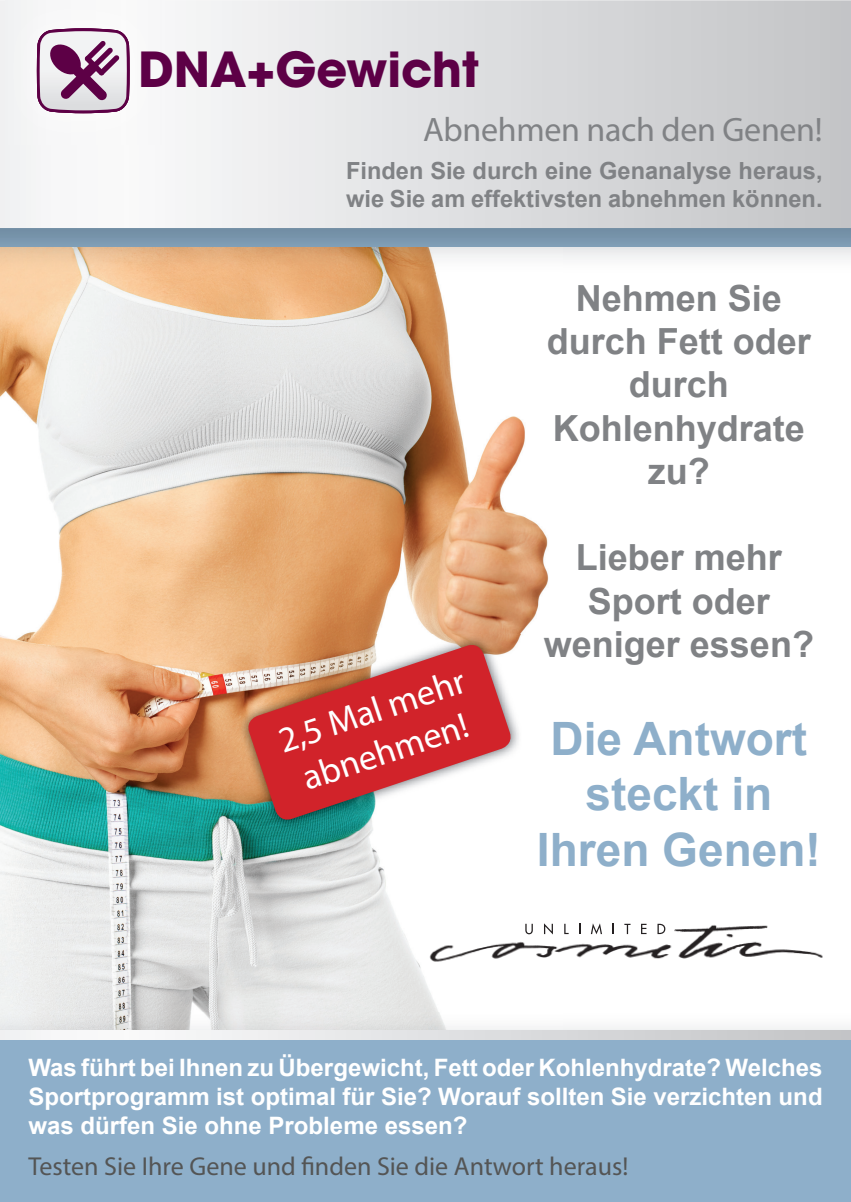
<style>
.page{position:relative;width:851px;height:1202px;background:#fff}
.page>*{position:absolute;margin:0;border:0;box-sizing:border-box;transform-origin:0 0}
.t1{font:700 48px "ITC Avant Garde Std";color:#5d0046}
.t2{font:700 46px/55.2px "Arial";color:#8eafca;text-align:center}
.t3{font:700 36px/43.2px "Arial";color:#808285;text-align:center}
.t4{font:36px/43.2px "Myriad Pro";color:#fff}
.t5{font:34px "Myriad Pro";letter-spacing:-.01em;color:#808285}
.t6{font:26px "Myriad Pro";color:#545555}
.t7{font:700 24px/28.8px "Arial";color:#fff;text-align:justify}
.t8{font:700 23.6px/28.4px "Arial";color:#808285}
</style>
<div class="page">
<img style="left:0;top:273px;width:549px;height:739px">
<img style="left:0;top:1012px;width:850px;height:18px">
<div style="left:0;top:1030px;width:850px;height:172px;background:linear-gradient(to right,#fefeff,#c4c5c8)"></div>
<div style="left:0;top:1040px;width:850px;height:162px;background:#8eafca"></div>
<img style="left:0;top:247px;width:850px;height:26px">
<svg style="left:0;top:0;width:850px;height:228px"></svg>
<img style="left:6px;top:0;width:155px;height:144px">
<img style="left:238px;top:634px;width:283px;height:196px">
<svg style="left:245px;top:642px;width:269px;height:181px;fill:#d1232a"></svg>
<svg style="left:37px;top:28px;width:93px;height:85px"></svg>
<img style="left:418px;top:911px;width:405px;height:69px">
<svg style="left:525px;top:924px;width:7px;height:10px"></svg>
<svg style="left:544px;top:923px;width:9px;height:11px"></svg>
<svg style="left:564px;top:924px;width:4px;height:10px"></svg>
<svg style="left:590px;top:923px;width:12px;height:11px"></svg>
<svg style="left:624px;top:924px;width:6px;height:10px"></svg>
<svg style="left:641px;top:924px;width:5px;height:10px"></svg>
<svg style="left:657px;top:924px;width:8px;height:10px"></svg>
<h1 class="t1" style="left:138px;top:38px;width:342px">DNA+Gewicht</h1>
<h3 class="t5" style="left:423px;top:108px;width:401px">Abnehmen nach den Genen!</h3>
<p class="t8" style="left:346px;top:156px;width:478px">Finden Sie durch eine Genanalyse heraus, wie Sie am effektivsten abnehmen können.</p>
<h3 class="t3" style="left:546px;top:277px;width:266px">Nehmen Sie durch Fett oder durch<br>Kohlenhydrate zu?</h3>
<h3 class="t4" style="left:272px;top:721px;width:196px;rotate:-19deg">2,5 Mal mehr abnehmen!</h3>
<h3 class="t3" style="left:543px;top:536px;width:272px">Lieber mehr<br>Sport oder weniger essen?</h3>
<h2 class="t2" style="left:537px;top:712px;width:285px">Die Antwort steckt in<br>Ihren Genen!</h2>
<p class="t7" style="left:28px;top:1054px;width:795px">Was führt bei Ihnen zu Übergewicht, Fett oder Kohlenhydrate? Welches Sportprogramm ist optimal für Sie? Worauf sollten Sie verzichten und was dürfen Sie ohne Probleme essen?</p>
<p class="t6" style="left:28px;top:1150px;width:601px">Testen Sie Ihre Gene und nden Sie die Antwort heraus!</p>
</div>
